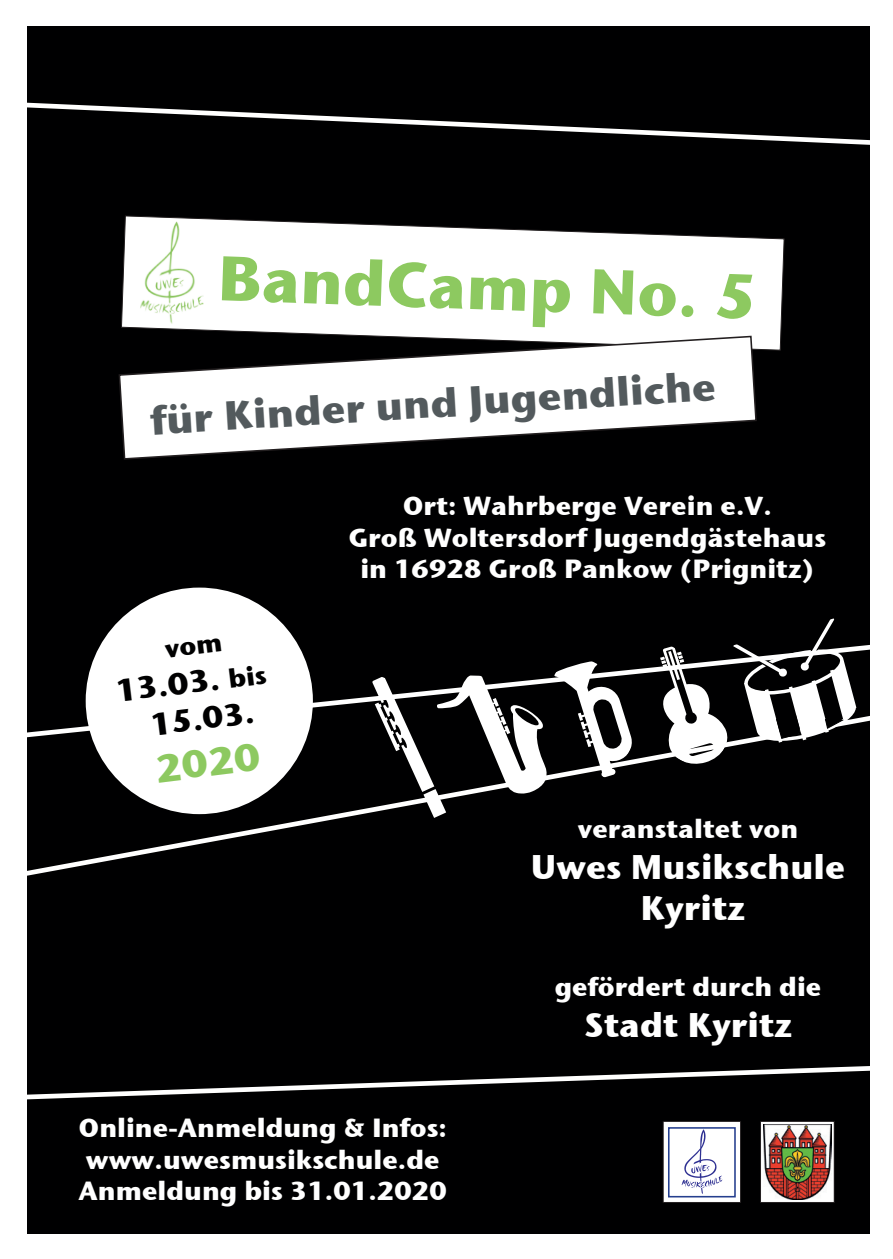
<style>
.page{position:relative;width:893px;height:1259px;background:#fff}
.page>*{position:absolute;margin:0;border:0;box-sizing:border-box;transform-origin:0 0}
.t1{font:700 63px "Stone Sans ITC";color:#8dc960}
.t2{font:700 40.2px "Stone Sans ITC";color:#535a5d}
.t3{font:700 39.3px "Stone Sans ITC";color:#8dc960}
.t4{font:700 34.2px/40.8px "Stone Sans ITC";color:#fff;text-align:center}
.t5{font:700 31.5px/37.8px "Stone Sans ITC";color:#000001;text-align:center}
.t6{font:700 26.1px/31.5px "Stone Sans ITC";color:#fff;text-align:center}
.s1{font-size:26.1px}
</style>
<div class="page">
<div style="left:27px;top:26px;width:842px;height:1207px;background:#000001"></div>
<svg style="left:27px;top:755px;width:843px;height:146px"></svg>
<svg style="left:27px;top:626px;width:843px;height:129px"></svg>
<svg style="left:27px;top:97px;width:843px;height:60px"></svg>
<svg style="left:27px;top:1056px;width:843px;height:48px"></svg>
<div style="left:87px;top:589px;width:224px;height:223px;background:#fff;border-radius:50%"></div>
<svg style="left:121px;top:215px;width:664px;height:136px;background:#dcdbdc"></svg>
<svg style="left:118px;top:335px;width:640px;height:125px"></svg>
<div style="left:760px;top:1121px;width:74px;height:81px;background:linear-gradient(to right,#fff,#fff)"></div>
<div style="left:760px;top:1121px;width:74px;height:81px;border:1px solid #231f20"></div>
<img style="left:764px;top:1124px;width:67px;height:76px">
<div style="left:663px;top:1121px;width:77px;height:81px;background:#fff"></div>
<svg style="left:681px;top:1130px;width:41px;height:64px"></svg>
<div style="left:663px;top:1121px;width:78px;height:81px;border:1px solid #231f20"></div>
<div style="left:668px;top:1127px;width:68px;height:70px;border:2px solid #253f8e"></div>
<img style="left:139px;top:220px;width:67px;height:105px">
<svg style="left:372px;top:618px;width:489px;height:200px"></svg>
<h1 class="t1" style="left:220px;top:222px;width:541px;rotate:2deg">BandCamp No. 5</h1>
<h2 class="t2" style="left:149px;top:382px;width:568px;rotate:-3deg">für Kinder und Jugendliche</h2>
<p class="t5" style="left:114px;top:670px;width:153px;rotate:-7deg">13.03. <span class="s1">bis<br></span>15.03.</p>
<h3 class="t3" style="left:152px;top:734px;width:107px;rotate:-7deg">2020</h3>
<p class="t6" style="left:348px;top:489px;width:479px">Ort: Wahrberge Verein e.V.<br>Groß Woltersdorf Jugendgästehaus in 16928 Groß Pankow (Prignitz)</p>
<p class="t6" style="left:578px;top:812px;width:222px">veranstaltet von</p>
<h3 class="t4" style="left:531px;top:845px;width:316px">Uwes Musikschule<br>Kyritz</h3>
<p class="t6" style="left:555px;top:969px;width:268px">gefördert durch die</p>
<h3 class="t4" style="left:584px;top:1002px;width:209px">Stadt Kyritz</h3>
<p class="t6" style="left:78px;top:1110px;width:370px;text-align:left">Online-Anmeldung &amp; Infos: www.uwesmusikschule.de<br>Anmeldung bis 31.01.2020</p>
</div>
